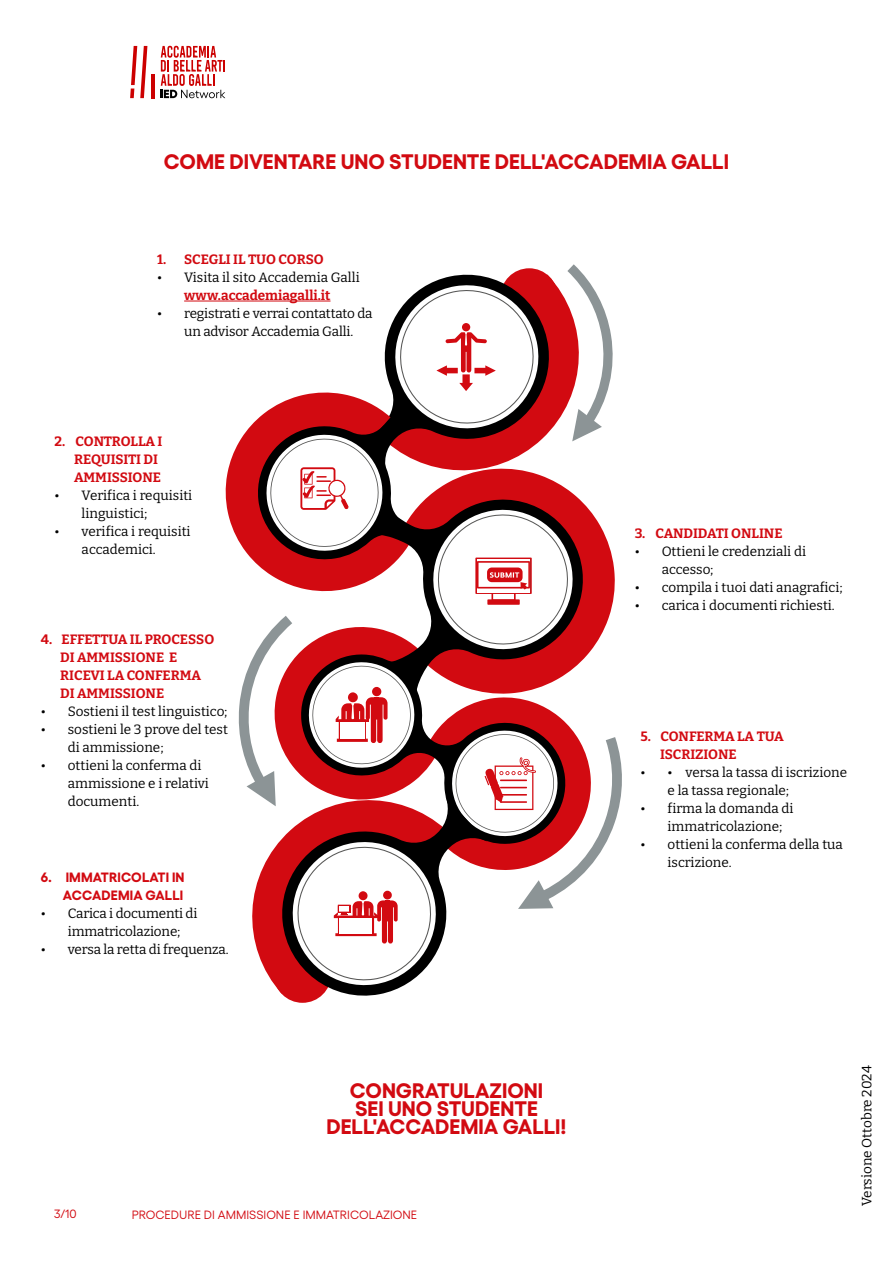
<style>
.page{position:relative;width:893px;height:1263px;background:#fff}
.page>*{position:absolute;margin:0;border:0;box-sizing:border-box;transform-origin:0 0}
.t1{font:700 21px/18px "Gellix";color:#d20a11;text-align:center}
.t2{font:13.5px/18px "Bitter";color:#000}
.t3{font:700 13.5px/18px "Bitter";color:#d20a11}
.t4{font:700 13.5px/18px "Gellix";letter-spacing:.01em;color:#d20a11;text-align:right}
.t5{font:12px "Gellix";color:#d20a11}
</style>
<div class="page">
<hr style="left:151px;top:74px;width:3px;height:24px;background:#c00">
<svg style="left:130px;top:46px;width:17px;height:52px"></svg>
<svg style="left:161px;top:46px;width:64px;height:52px"></svg>
<hr style="left:184px;top:301px;width:146px;height:1px;background:#d20a11">
<svg style="left:225px;top:264px;width:397px;height:739px"></svg>
<div style="left:385px;top:900px;width:5px;height:15px;background:#d20a11"></div>
<h1 class="t1" style="left:164px;top:150px;width:567px">COME DIVENTARE UNO STUDENTE DELL'ACCADEMIA GALLI</h1>
<p class="t3" style="left:157px;top:250px;width:168px">1. SCEGLI IL TUO CORSO</p>
<p class="t2" style="left:157px;top:268px;width:204px">• Visita il sito Accademia Galli</p>
<p class="t3" style="left:184px;top:286px;width:148px">www.accademiagalli.it</p>
<p class="t2" style="left:157px;top:304px;width:217px;text-align:center">• registrati e verrai contattato da un advisor Accademia Galli.</p>
<p class="t3" style="left:74px;top:432px;width:90px;text-indent:-19px">2. CONTROLLA I<br>REQUISITI DI<br>AMMISSIONE</p>
<p class="t2" style="left:82px;top:486px;width:112px;text-indent:-27px">• Verifica i requisiti linguistici;</p>
<p class="t2" style="left:55px;top:522px;width:138px;text-align:center">• verifica i requisiti accademici.</p>
<p class="t3" style="left:60px;top:630px;width:156px;text-indent:-19px">4. EFFETTUA IL PROCESSO<br>DI AMMISSIONE E<br>RICEVI LA CONFERMA<br>DI AMMISSIONE</p>
<p class="t2" style="left:41px;top:702px;width:188px">• Sostieni il test linguistico;</p>
<p class="t2" style="left:68px;top:720px;width:162px;text-indent:-27px">• sostieni le 3 prove del test di ammissione;</p>
<p class="t2" style="left:68px;top:756px;width:143px;text-indent:-27px">• ottieni la conferma di ammissione e i relativi documenti.</p>
<p class="t4" style="left:41px;top:867px;width:145px">6. IMMATRICOLATI IN<br>ACCADEMIA GALLI</p>
<p class="t2" style="left:68px;top:904px;width:131px;text-indent:-27px">• Carica i documenti di immatricolazione;</p>
<p class="t2" style="left:41px;top:940px;width:190px">• versa la retta di frequenza.</p>
<p class="t3" style="left:635px;top:524px;width:149px">3. CANDIDATI ONLINE</p>
<p class="t2" style="left:662px;top:542px;width:146px;text-indent:-27px">• Ottieni le credenziali di accesso;</p>
<p class="t2" style="left:635px;top:578px;width:209px">• compila i tuoi dati anagrafici;</p>
<p class="t2" style="left:635px;top:596px;width:202px">• carica i documenti richiesti.</p>
<p class="t3" style="left:660px;top:727px;width:125px;text-indent:-19px">5. CONFERMA LA TUA<br>ISCRIZIONE</p>
<p class="t2" style="left:668px;top:763px;width:181px;text-indent:-27px">• • versa la tassa di iscrizione e la tassa regionale;</p>
<p class="t2" style="left:668px;top:799px;width:127px;text-indent:-27px">• firma la domanda di immatricolazione;</p>
<p class="t2" style="left:668px;top:835px;width:177px;text-indent:-27px">• ottieni la conferma della tua iscrizione.</p>
<h1 class="t1" style="left:326px;top:1079px;width:242px">CONGRATULAZIONI<br>SEI UNO STUDENTE<br>DELL'ACCADEMIA GALLI!</h1>
<p class="t5" style="left:54px;top:1204px;width:24px">3/10</p>
<p class="t5" style="left:132px;top:1205px;width:287px">PROCEDURE DI AMMISSIONE E IMMATRICOLAZIONE</p>
<p class="t2" style="left:857px;top:1206px;width:142px;rotate:-90deg">Versione Ottobre 2024</p>
</div>
